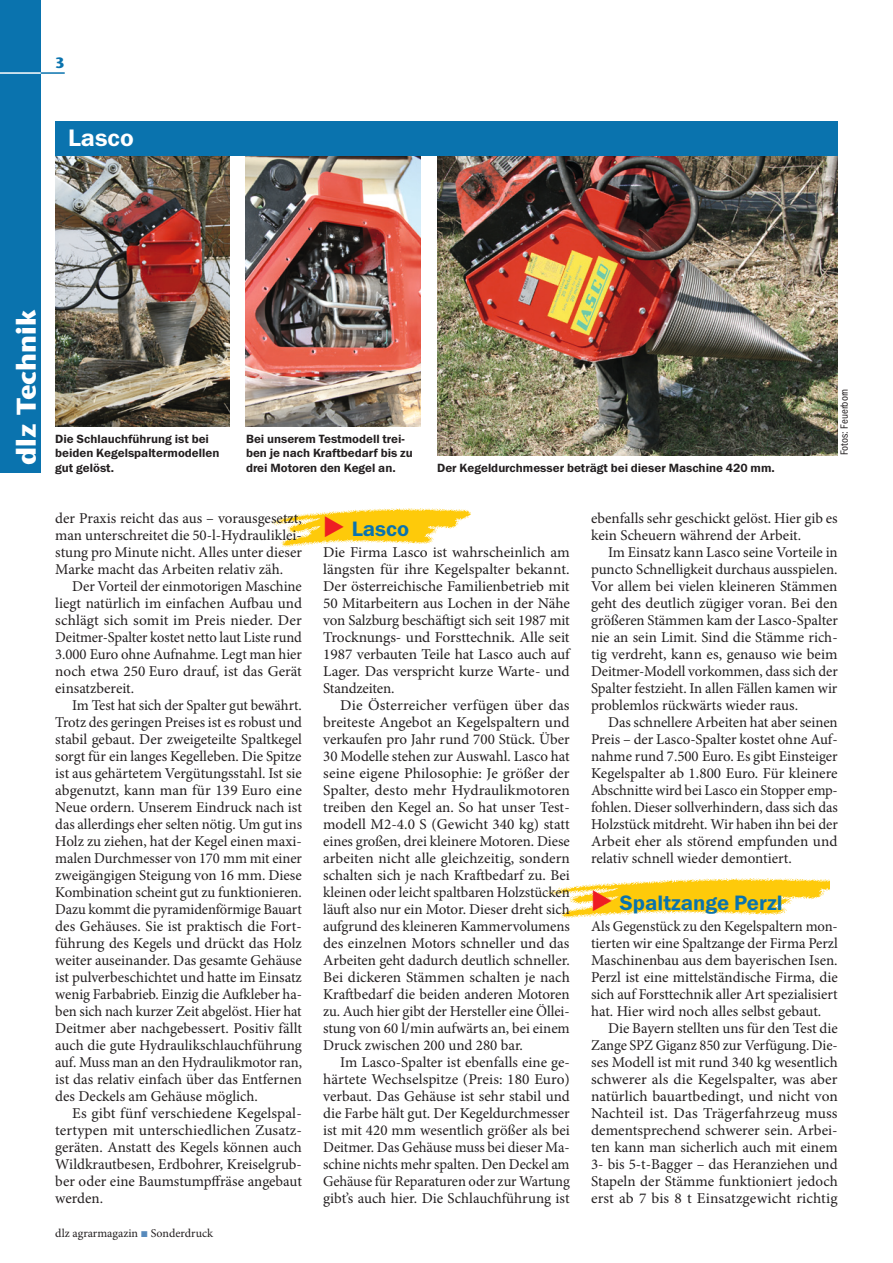
<style>
.page{position:relative;width:893px;height:1263px;background:#fff}
.page>*{position:absolute;margin:0;border:0;box-sizing:border-box;transform-origin:0 0}
.t1{font:700 27px "Stone Sans Std";color:#fff}
._10_1_Zusatzinfo_Ueb{font:24px "Franklin Gothic Demi ITC";color:#fff}
._07_Zwischenuebersch{font:21px "Franklin Gothic Demi ITC";color:#0a73ae}
._04_2_Text{font:15px/17px "Minion Pro";color:#231f20;text-align:justify}
._04_1_Text_ohne_Einz{font:15px/17px "Minion Pro";letter-spacing:-.005em;color:#231f20;text-align:justify}
.t2{font:700 15px "Stone Sans Std";color:#0a73ae}
._08_Bildunterschrift{font:12px/14.4px "Franklin Gothic Demi ITC";color:#231f20}
.t3{font:12px "Minion Pro";color:#231f20}
._09_Fotonachweis{font:10.5px "Franklin Gothic Book Cond ITC";color:#231f20}
.s1{color:#578abc}
.s2{color:#ee1d23}
</style>
<div class="page">
<div style="left:0;top:0;width:40px;height:472px;background:#0a73ae"></div>
<hr style="left:0;top:72px;width:43px;height:2px;background:#fff">
<hr style="left:41px;top:72px;width:24px;height:2px;background:#0a73ae">
<img style="left:546px;top:878px;width:283px;height:40px">
<img style="left:272px;top:508px;width:199px;height:39px">
<img style="left:55px;top:155px;width:174px;height:271px">
<img style="left:246px;top:155px;width:174px;height:271px">
<img style="left:437px;top:155px;width:401px;height:300px">
<div style="left:55px;top:121px;width:783px;height:34px;background:#0a73ae"></div>
<p class="t2" style="left:55px;top:54px;width:11px">3</p>
<p class="_10_1_Zusatzinfo_Ueb" style="left:68px;top:124px;width:67px">Lasco</p>
<h1 class="t1" style="left:10px;top:465px;width:157px;rotate:-90deg">dlz Technik</h1>
<p class="_08_Bildunterschrift" style="left:55px;top:432px;width:166px">Die Schlauchführung ist bei beiden Kegelspaltermodellen gut gelöst.</p>
<p class="_08_Bildunterschrift" style="left:246px;top:432px;width:168px">Bei unserem Testmodell trei&shy;ben je nach Kraftbedarf bis zu drei Motoren den Kegel an.</p>
<p class="_08_Bildunterschrift" style="left:437px;top:461px;width:339px">Der Kegeldurchmesser beträgt bei dieser Maschine 420 mm.</p>
<p class="_09_Fotonachweis" style="left:838px;top:455px;width:68px;rotate:-90deg">Fotos: Feuerborn</p>
<p class="_04_2_Text" style="left:55px;top:510px;width:248px">der Praxis reicht das aus – vorausgesetzt, man unterschreitet die 50-l-Hydrauliklei&shy;stung pro Minute nicht. Alles unter dieser Marke macht das Arbeiten relativ zäh.</p>
<p class="_04_2_Text" style="left:55px;top:578px;width:248px;text-indent:17px">Der Vorteil der einmotorigen Maschine liegt natürlich im einfachen Aufbau und schlägt sich somit im Preis nieder. Der Deitmer-Spalter kostet netto laut Liste rund 3.000 Euro ohne Aufnahme. Legt man hier noch etwa 250 Euro drauf, ist das Gerät einsatzbereit.</p>
<p class="_04_2_Text" style="left:55px;top:697px;width:248px;text-indent:17px">Im Test hat sich der Spalter gut bewährt.<br>Trotz des geringen Preises ist es robust und stabil gebaut. Der zweigeteilte Spaltkegel sorgt für ein langes Kegelleben. Die Spitze ist aus gehärtetem Vergütungsstahl. Ist sie abgenutzt, kann man für 139 Euro eine Neue ordern. Unserem Eindruck nach ist das allerdings eher selten nötig. Um gut ins Holz zu ziehen, hat der Kegel einen maxi&shy;malen Durchmesser von 170 mm mit einer zweigängigen Steigung von 16 mm. Diese Kombination scheint gut zu funktionieren.<br>Dazu kommt die pyramidenförmige Bauart des Gehäuses. Sie ist praktisch die Fort&shy;führung des Kegels und drückt das Holz weiter auseinander. Das gesamte Gehäuse ist pulverbeschichtet und hatte im Einsatz wenig Farbabrieb. Einzig die Aufkleber ha&shy;ben sich nach kurzer Zeit abgelöst. Hier hat Deitmer aber nachgebessert. Positiv fällt auch die gute Hydraulikschlauchführung auf. Muss man an den Hydraulikmotor ran, ist das relativ einfach über das Entfernen des Deckels am Gehäuse möglich.</p>
<p class="_04_2_Text" style="left:55px;top:1105px;width:248px;text-indent:17px">Es gibt fünf verschiedene Kegelspal&shy;tertypen mit unterschiedlichen Zusatz&shy;geräten. Anstatt des Kegels können auch Wildkrautbesen, Erdbohrer, Kreiselgrub&shy;ber oder eine Baumstumpffräse angebaut werden.</p>
<p class="t3" style="left:55px;top:1225px;width:159px">dlz agrarmagazin <span class="s1">◾</span> Sonderdruck</p>
<p class="_07_Zwischenuebersch" style="left:323px;top:516px;width:88px"><span class="s2">▶</span> Lasco</p>
<p class="_04_1_Text_ohne_Einz" style="left:323px;top:544px;width:248px">Die Firma Lasco ist wahrscheinlich am längsten für ihre Kegelspalter bekannt.<br>Der österreichische Familienbetrieb mit 50 Mitarbeitern aus Lochen in der Nähe von Salzburg beschäftigt sich seit 1987 mit Trocknungs- und Forsttechnik. Alle seit 1987 verbauten Teile hat Lasco auch auf Lager. Das verspricht kurze Warte- und Standzeiten.</p>
<p class="_04_2_Text" style="left:323px;top:697px;width:248px;text-indent:17px">Die Österreicher verfügen über das breiteste Angebot an Kegelspaltern und verkaufen pro Jahr rund 700 Stück. Über 30 Modelle stehen zur Auswahl. Lasco hat seine eigene Philosophie: Je größer der Spalter, desto mehr Hydraulikmotoren treiben den Kegel an. So hat unser Test&shy;modell M2-4.0 S (Gewicht 340 kg) statt eines großen, drei kleinere Motoren. Diese arbeiten nicht alle gleichzeitig, sondern schalten sich je nach Kraftbedarf zu. Bei kleinen oder leicht spaltbaren Holzstücken läuft also nur ein Motor. Dieser dreht sich aufgrund des kleineren Kammervolumens des einzelnen Motors schneller und das Arbeiten geht dadurch deutlich schneller.<br>Bei dickeren Stämmen schalten je nach Kraftbedarf die beiden anderen Motoren zu. Auch hier gibt der Hersteller eine Öllei&shy;stung von 60 l/min aufwärts an, bei einem Druck zwischen 200 und 280 bar.</p>
<p class="_04_2_Text" style="left:323px;top:1054px;width:248px;text-indent:17px">Im Lasco-Spalter ist ebenfalls eine ge&shy;härtete Wechselspitze (Preis: 180 Euro) verbaut. Das Gehäuse ist sehr stabil und die Farbe hält gut. Der Kegeldurchmesser ist mit 420 mm wesentlich größer als bei Deitmer. Das Gehäuse muss bei dieser Ma&shy;schine nichts mehr spalten. Den Deckel am Gehäuse für Reparaturen oder zur Wartung gibt’s auch hier. Die Schlauchführung ist</p>
<p class="_04_2_Text" style="left:591px;top:510px;width:248px">ebenfalls sehr geschickt gelöst. Hier gib es kein Scheuern während der Arbeit.</p>
<p class="_04_2_Text" style="left:591px;top:544px;width:248px;text-indent:17px">Im Einsatz kann Lasco seine Vorteile in puncto Schnelligkeit durchaus ausspielen.<br>Vor allem bei vielen kleineren Stämmen geht des deutlich zügiger voran. Bei den größeren Stämmen kam der Lasco-Spalter nie an sein Limit. Sind die Stämme rich&shy;tig verdreht, kann es, genauso wie beim Deitmer-Modell vorkommen, dass sich der Spalter festzieht. In allen Fällen kamen wir problemlos rückwärts wieder raus.</p>
<p class="_04_2_Text" style="left:591px;top:714px;width:248px;text-indent:17px">Das schnellere Arbeiten hat aber seinen Preis – der Lasco-Spalter kostet ohne Auf&shy;nahme rund 7.500 Euro. Es gibt Einsteiger Kegelspalter ab 1.800 Euro. Für kleinere Abschnitte wird bei Lasco ein Stopper emp&shy;fohlen. Dieser sollverhindern, dass sich das Holzstück mitdreht. Wir haben ihn bei der Arbeit eher als störend empfunden und relativ schnell wieder demontiert.</p>
<p class="_07_Zwischenuebersch" style="left:591px;top:890px;width:193px"><span class="s2">▶</span> Spaltzange Perzl</p>
<p class="_04_1_Text_ohne_Einz" style="left:591px;top:918px;width:248px">Als Gegenstück zu den Kegelspaltern mon&shy;tierten wir eine Spaltzange der Firma Perzl Maschinenbau aus dem bayerischen Isen.<br>Perzl ist eine mittelständische Firma, die sich auf Forsttechnik aller Art spezialisiert hat. Hier wird noch alles selbst gebaut.</p>
<p class="_04_2_Text" style="left:591px;top:1020px;width:248px;text-indent:17px">Die Bayern stellten uns für den Test die Zange SPZ Giganz 850 zur Verfügung. Die&shy;ses Modell ist mit rund 340 kg wesentlich schwerer als die Kegelspalter, was aber natürlich bauartbedingt, und nicht von Nachteil ist. Das Trägerfahrzeug muss dementsprechend schwerer sein. Arbei&shy;ten kann man sicherlich auch mit einem 3- bis 5-t-Bagger – das Heranziehen und Stapeln der Stämme funktioniert jedoch erst ab 7 bis 8 t Einsatzgewicht richtig</p>
</div>
